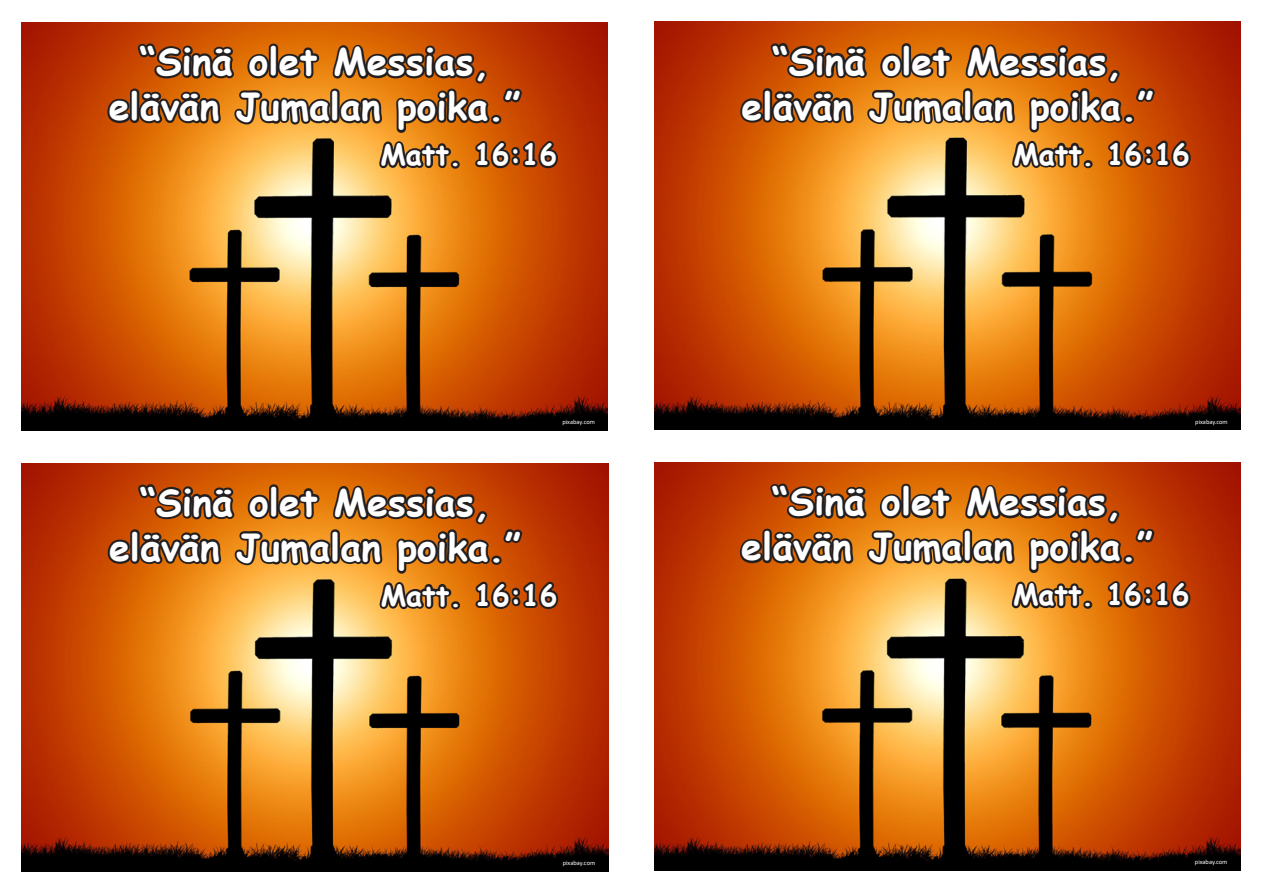
<style>
.page{position:relative;width:1263px;height:893px;background:#fff}
.page>*{position:absolute;margin:0;border:0;box-sizing:border-box;transform-origin:0 0}
.t1{font:700 37.5px/45px "Comic Sans MS";color:#fff;text-align:center}
.t2{font:700 28.8px "Comic Sans MS";color:#fff}
.t3{font:6.45px "Calibri";color:#fff}
</style>
<div class="page">
<img style="left:22px;top:22px;width:586px;height:408px">
<svg style="left:104px;top:40px;width:456px;height:213px;background:#b96d23"></svg>
<img style="left:21px;top:463px;width:588px;height:409px">
<svg style="left:105px;top:481px;width:455px;height:212px;background:#b66c23"></svg>
<img style="left:654px;top:463px;width:586px;height:407px">
<svg style="left:737px;top:480px;width:455px;height:213px;background:#b76c23"></svg>
<img style="left:654px;top:22px;width:586px;height:408px">
<svg style="left:737px;top:39px;width:456px;height:213px;background:#b96d22"></svg>
<p class="t1" style="left:109px;top:38px;width:413px">“Sinä olet Messias, elävän Jumalan poika.”</p>
<p class="t2" style="left:380px;top:133px;width:178px">Matt. 16:16</p>
<p class="t3" style="left:562px;top:417px;width:34px">pixabay.com</p>
<p class="t1" style="left:109px;top:478px;width:413px">“Sinä olet Messias, elävän Jumalan poika.”</p>
<p class="t2" style="left:381px;top:574px;width:178px">Matt. 16:16</p>
<p class="t3" style="left:563px;top:858px;width:34px">pixabay.com</p>
<p class="t1" style="left:741px;top:37px;width:413px">“Sinä olet Messias, elävän Jumalan poika.”</p>
<p class="t2" style="left:1013px;top:133px;width:178px">Matt. 16:16</p>
<p class="t3" style="left:1195px;top:417px;width:34px">pixabay.com</p>
<p class="t1" style="left:741px;top:478px;width:413px">“Sinä olet Messias, elävän Jumalan poika.”</p>
<p class="t2" style="left:1013px;top:573px;width:178px">Matt. 16:16</p>
<p class="t3" style="left:1195px;top:857px;width:34px">pixabay.com</p>
</div>
